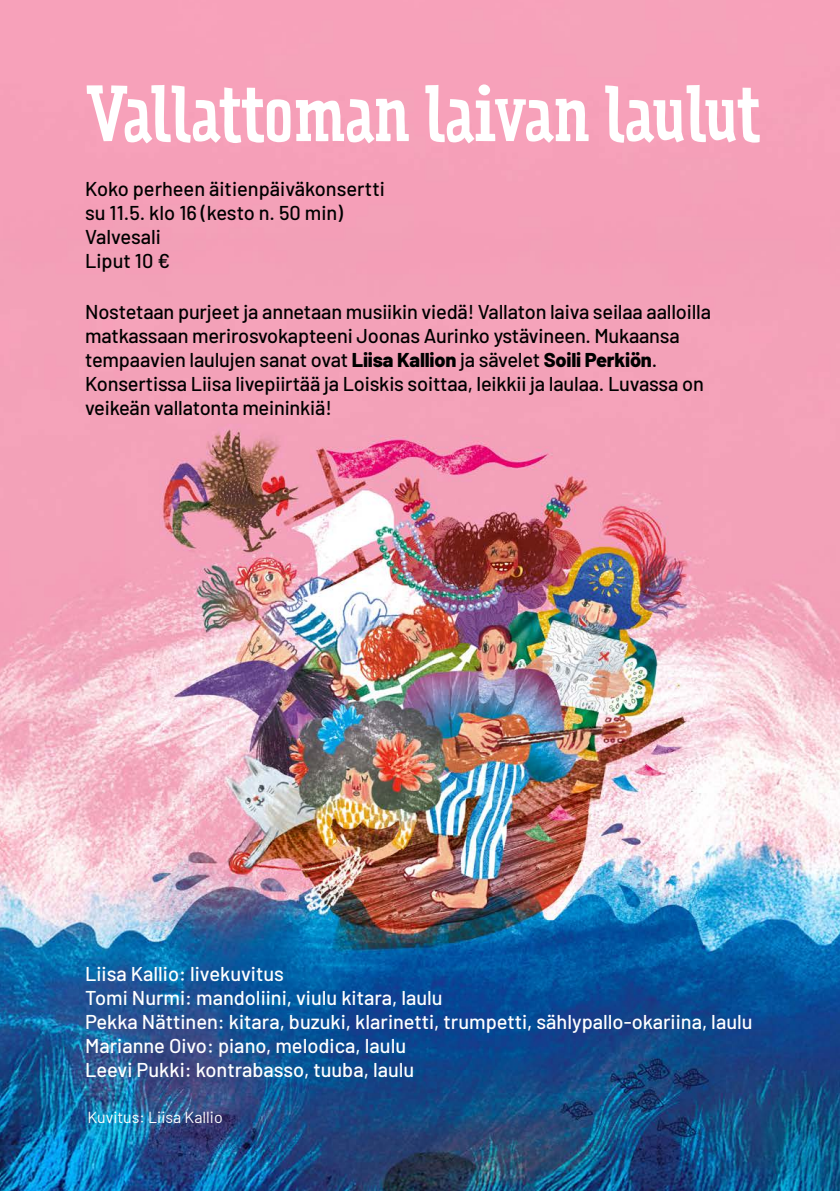
<style>
.page{position:relative;width:840px;height:1191px;background:#fff}
.page>*{position:absolute;margin:0;border:0;box-sizing:border-box;transform-origin:0 0}
.t1{font:70px "Prater Serif Pro";letter-spacing:-.015em;color:#fff}
.t2{font:500 20px/24px "Barlow";letter-spacing:-.01em;color:#000}
.t3{font:500 20px/24px "Barlow";color:#fff}
.t4{font:16px "Barlow";color:#fff}
.s1{font-weight:800}
</style>
<div class="page">
<img style="left:0;top:587px;width:1px;height:604px">
<img style="left:1px;top:0;width:838px;height:1191px">
<h1 class="t1" style="left:85px;top:69px;width:676px">Vallattoman laivan laulut</h1>
<p class="t2" style="left:85px;top:175px;width:301px">Koko perheen äitienpäiväkonsertti su 11.5. klo 16 (kesto n. 50 min)<br>Valvesali<br>Liput 10 €</p>
<p class="t2" style="left:85px;top:298px;width:627px">Nostetaan purjeet ja annetaan musiikin viedä! Vallaton laiva seilaa aalloilla matkassaan merirosvokapteeni Joonas Aurinko ystävineen. Mukaansa tempaavien laulujen sanat ovat <span class="s1">Liisa Kallion</span> ja sävelet <span class="s1">Soili Perkiön</span>.<br>Konsertissa Liisa livepiirtää ja Loiskis soittaa, leikkii ja laulaa. Luvassa on veikeän vallatonta meininkiä!</p>
<p class="t3" style="left:85px;top:960px;width:668px">Liisa Kallio: livekuvitus<br>Tomi Nurmi: mandoliini, viulu kitara, laulu<br>Pekka Nättinen: kitara, buzuki, klarinetti, trumpetti, sählypallo-okariina, laulu Marianne Oivo: piano, melodica, laulu<br>Leevi Pukki: kontrabasso, tuuba, laulu</p>
<p class="t4" style="left:87px;top:1106px;width:137px">Kuvitus: Liisa Kallio</p>
</div>
